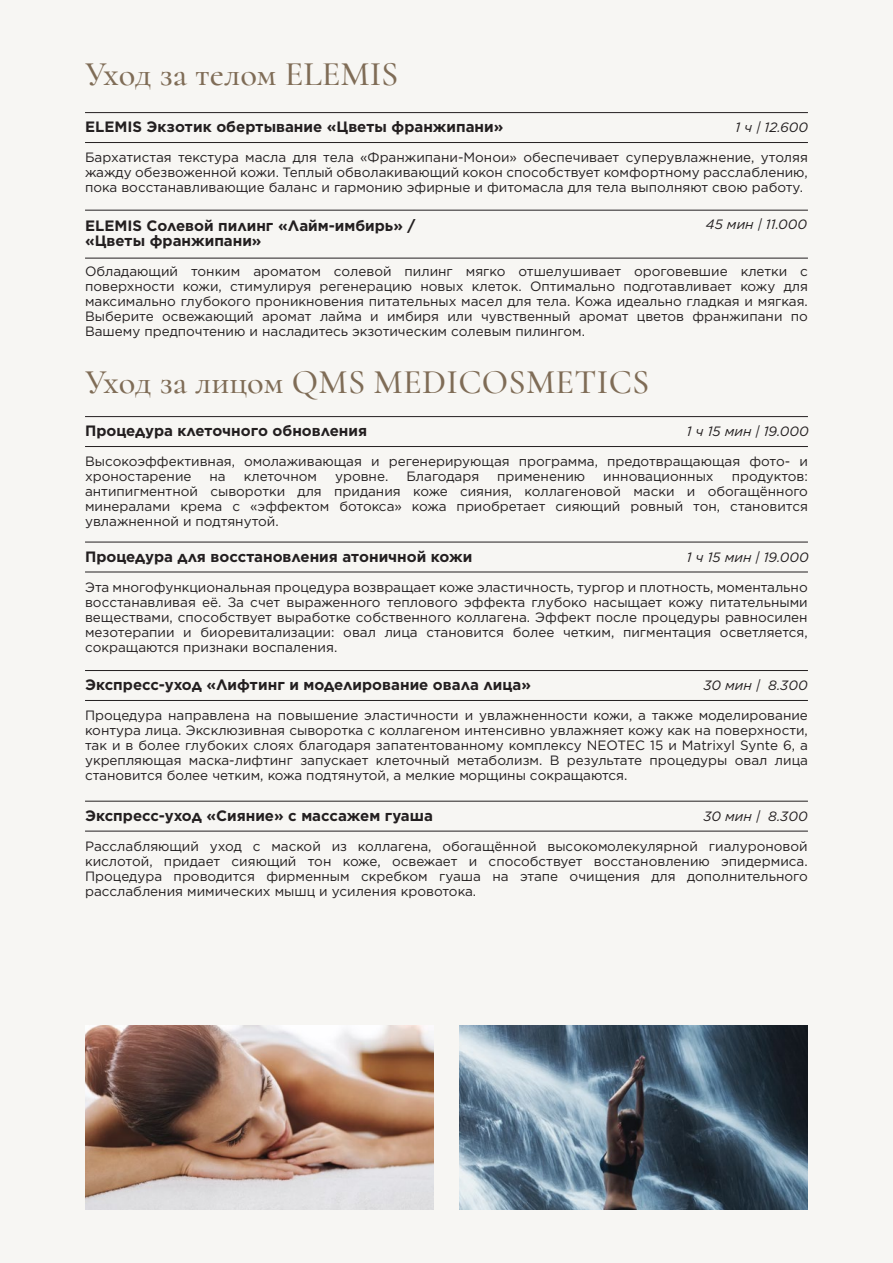
<style>
.page{position:relative;width:893px;height:1263px;background:#f7f6f3}
.page>*{position:absolute;margin:0;border:0;box-sizing:border-box;transform-origin:0 0}
.t1{font:500 34.5px "Cormorant";color:#7f6c56}
.t2{font:700 15px/15px "Gotham";color:#231f20}
.t3{font:13.5px/15px "Gotham Pro";color:#231f20;text-align:justify}
.t4{font:italic 13.5px "Gotham";color:#231f20}
</style>
<div class="page">
<img style="left:85px;top:1026px;width:349px;height:183px">
<img style="left:459px;top:1026px;width:349px;height:183px">
<hr style="left:85px;top:572px;width:723px;height:1px;background:#231f20">
<hr style="left:85px;top:542px;width:723px;height:1px;background:#231f20">
<hr style="left:85px;top:831px;width:723px;height:1px;background:#231f20">
<hr style="left:85px;top:801px;width:723px;height:1px;background:#231f20">
<hr style="left:85px;top:700px;width:723px;height:1px;background:#231f20">
<hr style="left:85px;top:670px;width:723px;height:1px;background:#231f20">
<hr style="left:85px;top:258px;width:723px;height:1px;background:#231f20">
<hr style="left:85px;top:210px;width:723px;height:1px;background:#231f20">
<hr style="left:85px;top:142px;width:723px;height:1px;background:#231f20">
<hr style="left:85px;top:112px;width:723px;height:1px;background:#231f20">
<hr style="left:85px;top:416px;width:723px;height:1px;background:#231f20">
<hr style="left:85px;top:446px;width:723px;height:1px;background:#231f20">
<h1 class="t1" style="left:85px;top:53px;width:315px">Уход за телом ELEMIS</h1>
<p class="t2" style="left:85px;top:119px;width:420px">ELEMIS Экзотик обертывание «Цветы франжипани»</p>
<p class="t3" style="left:85px;top:150px;width:724px">Бархатистая текстура масла для тела «Франжипани-Монои» обеспечивает суперувлажнение, утоляя жажду обезвоженной кожи. Теплый обволакивающий кокон способствует комфортному расслаблению, пока восстанавливающие баланс и гармонию эфирные и фитомасла для тела выполняют свою работу.</p>
<p class="t4" style="left:736px;top:119px;width:74px">1 ч | 12.600</p>
<p class="t4" style="left:706px;top:216px;width:103px">45 мин | 11.000</p>
<p class="t2" style="left:85px;top:218px;width:332px">ELEMIS Солевой пилинг «Лайм-имбирь» / «Цветы франжипани»</p>
<p class="t3" style="left:85px;top:264px;width:724px">Обладающий тонким ароматом солевой пилинг мягко отшелушивает ороговевшие клетки с поверхности кожи, стимулируя регенерацию новых клеток. Оптимально подготавливает кожу для максимально глубокого проникновения питательных масел для тела. Кожа идеально гладкая и мягкая.<br>Выберите освежающий аромат лайма и имбиря или чувственный аромат цветов франжипани по Вашему предпочтению и насладитесь экзотическим солевым пилингом.</p>
<h1 class="t1" style="left:85px;top:361px;width:566px">Уход за лицом QMS MEDICOSMETICS</h1>
<p class="t2" style="left:85px;top:423px;width:284px">Процедура клеточного обновления</p>
<p class="t3" style="left:85px;top:454px;width:724px">Высокоэффективная, омолаживающая и регенерирующая программа, предотвращающая фото- и хроностарение</p>
<p class="t4" style="left:687px;top:423px;width:123px">1 ч 15 мин | 19.000</p>
<p class="t3" style="left:210px;top:469px;width:18px">на</p>
<p class="t3" style="left:244px;top:469px;width:75px">клеточном</p>
<p class="t3" style="left:335px;top:469px;width:55px">уровне.</p>
<p class="t3" style="left:406px;top:469px;width:74px">Благодаря</p>
<p class="t3" style="left:497px;top:469px;width:90px">применению</p>
<p class="t3" style="left:603px;top:469px;width:112px">инновационных</p>
<p class="t3" style="left:85px;top:469px;width:724px;text-indent:647px">продуктов: антипигментной сыворотки для придания коже сияния, коллагеновой маски и обогащённого минералами крема с «эффектом ботокса» кожа приобретает сияющий ровный тон, становится увлажненной и подтянутой.</p>
<p class="t2" style="left:85px;top:549px;width:389px">Процедура для восстановления атоничной кожи</p>
<p class="t3" style="left:85px;top:579px;width:724px">Эта многофункциональная процедура возвращает коже эластичность, тургор и плотность, моментально восстанавливая её. За счет выраженного теплового эффекта глубоко насыщает кожу питательными веществами, способствует выработке собственного коллагена. Эффект после процедуры равносилен мезотерапии и биоревитализации: овал лица становится более четким, пигментация осветляется, сокращаются признаки воспаления.</p>
<p class="t4" style="left:687px;top:548px;width:123px">1 ч 15 мин | 19.000</p>
<p class="t2" style="left:85px;top:677px;width:447px">Экспресс-уход «Лифтинг и моделирование овала лица»</p>
<p class="t3" style="left:85px;top:708px;width:724px">Процедура направлена на повышение эластичности и увлажненности кожи, а также моделирование контура лица. Эксклюзивная сыворотка с коллагеном интенсивно увлажняет кожу как на поверхности, так и в более глубоких слоях благодаря запатентованному комплексу NEOTEC 15 и Matrixyl Synte 6, а укрепляющая маска-лифтинг запускает клеточный метаболизм. В результате процедуры овал лица становится более четким, кожа подтянутой, а мелкие морщины сокращаются.</p>
<p class="t4" style="left:703px;top:677px;width:106px">30 мин | 8.300</p>
<p class="t2" style="left:85px;top:808px;width:349px">Экспресс-уход «Сияние» с массажем гуаша</p>
<p class="t3" style="left:85px;top:838px;width:724px">Расслабляющий уход с маской из коллагена, обогащённой высокомолекулярной гиалуроновой кислотой, придает сияющий тон коже, освежает и способствует восстановлению эпидермиса.<br>Процедура проводится фирменным скребком гуаша на этапе очищения для дополнительного расслабления мимических мышц и усиления кровотока.</p>
<p class="t4" style="left:703px;top:807px;width:106px">30 мин | 8.300</p>
</div>
